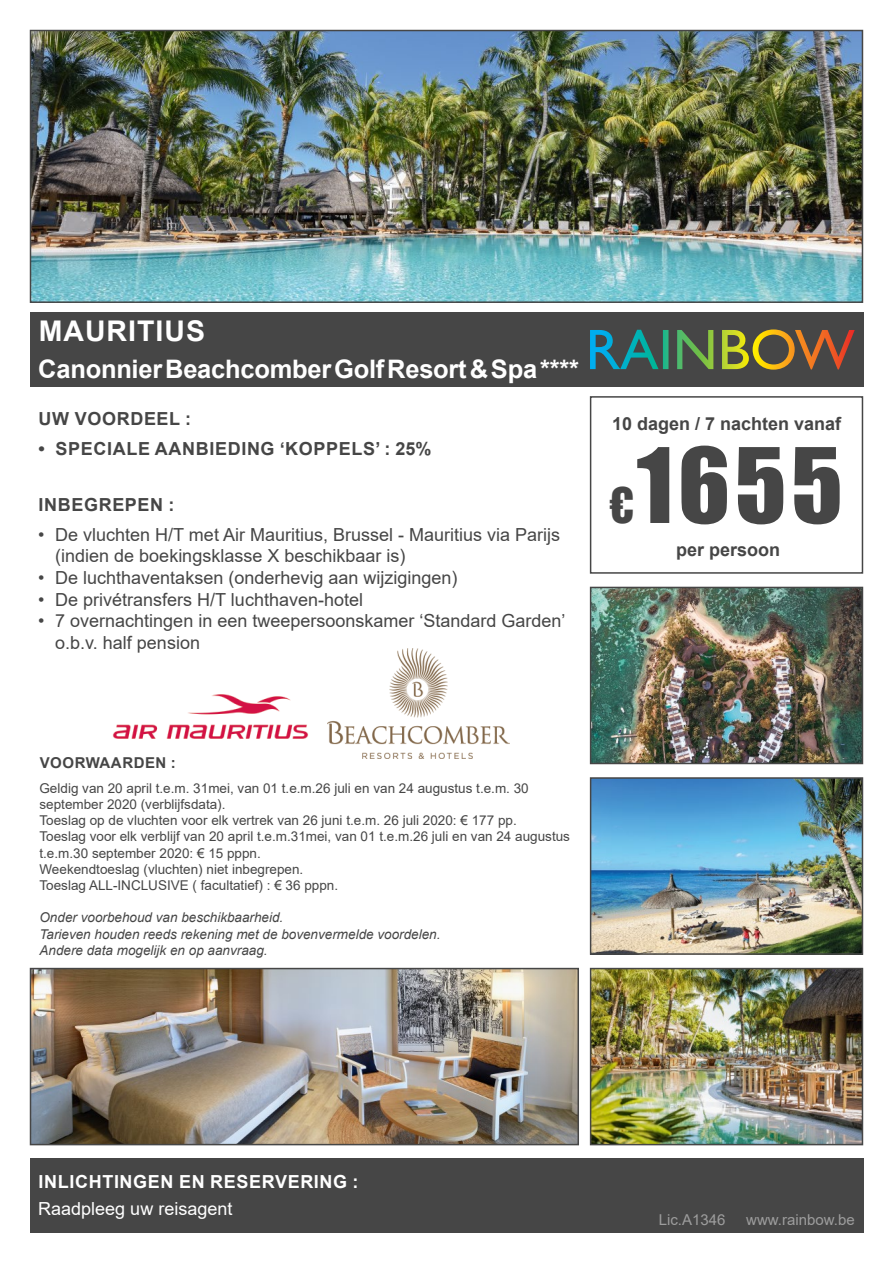
<style>
.page{position:relative;width:893px;height:1263px;background:#fff}
.page>*{position:absolute;margin:0;border:0;box-sizing:border-box;transform-origin:0 0}
.t1{font:96px "Impact";color:#464646}
.t2{font:700 28.5px "Arial";color:#fff}
.t3{font:700 25.5px "Arial";letter-spacing:-.01em;color:#fff}
.t4{font:18px/21.6px "Arial";color:#464646}
.t5{font:700 18px "Arial";letter-spacing:.035em;color:#464646}
.t6{font:700 18px "Arial";color:#464646}
.t7{font:700 18px "Arial";letter-spacing:.035em;color:#fff}
.t8{font:18px "Arial";color:#fff}
.t9{font:15px "Arial";color:#9d9d9d}
.t10{font:700 15px "Arial";letter-spacing:.035em;color:#464646}
.t11{font:13.5px/16.2px "Arial";color:#464646}
.t12{font:italic 13.5px/16.2px "Arial";color:#464646}
.s1{font-size:45px}
</style>
<div class="page">
<img style="left:33px;top:33px;width:827px;height:267px">
<div style="left:30px;top:30px;width:833px;height:273px;border:2px solid #464646"></div>
<img style="left:33px;top:971px;width:543px;height:171px">
<div style="left:30px;top:968px;width:549px;height:177px;border:2px solid #464646"></div>
<img style="left:593px;top:971px;width:267px;height:171px">
<div style="left:590px;top:968px;width:273px;height:177px;border:2px solid #464646"></div>
<img style="left:593px;top:780px;width:267px;height:172px">
<div style="left:590px;top:777px;width:273px;height:178px;border:2px solid #464646"></div>
<img style="left:593px;top:590px;width:267px;height:171px">
<div style="left:590px;top:587px;width:273px;height:177px;border:2px solid #464646"></div>
<div style="left:590px;top:396px;width:273px;height:178px;border:2px solid #464646"></div>
<img style="left:328px;top:648px;width:181px;height:110px">
<img style="left:112px;top:694px;width:197px;height:45px">
<div style="left:30px;top:312px;width:833px;height:75px;background:#464646"></div>
<svg style="left:590px;top:329px;width:265px;height:41px"></svg>
<div style="left:30px;top:1158px;width:833px;height:75px;background:#464646"></div>
<h2 class="t2" style="left:39px;top:311px;width:44px">Mauritius</h2>
<h3 class="t3" style="left:38px;top:351px;width:542px">Canonnier Beachcomber Golf Resort &amp; Spa ****</h3>
<h3 class="t5" style="left:39px;top:406px;width:118px">Uw voordeel</h3>
<h3 class="t5" style="left:185px;top:406px;width:7px">:</h3>
<h3 class="t5" style="left:39px;top:436px;width:394px">• SPECIALE AANBIEDING ‘KOPPELS’ : 25%</h3>
<h3 class="t5" style="left:39px;top:492px;width:138px">INBEGREPEN :</h3>
<h3 class="t4" style="left:55px;top:523px;width:506px;text-indent:-17px">• De vluchten H/T met Air Mauritius, Brussel - Mauritius via Parijs (indien de boekingsklasse X beschikbaar is)</h3>
<h3 class="t4" style="left:38px;top:567px;width:421px">• De luchthaventaksen (onderhevig aan wijzigingen)</h3>
<h3 class="t4" style="left:38px;top:588px;width:326px">• De privétransfers H/T luchthaven-hotel</h3>
<h3 class="t4" style="left:55px;top:610px;width:512px;text-indent:-17px">• 7 overnachtingen in een tweepersoonskamer ‘Standard Garden’ o.b.v. half pension</h3>
<h3 class="t6" style="left:612px;top:411px;width:231px">10 dagen / 7 nachten vanaf</h3>
<h1 class="t1" style="left:611px;top:411px;width:234px"><span class="s1">€</span>1655</h1>
<h3 class="t6" style="left:676px;top:537px;width:106px">per persoon</h3>
<p class="t10" style="left:40px;top:752px;width:138px">VOO RWAARDEN :</p>
<p class="t11" style="left:39px;top:780px;width:532px">Geldig van 20 april t.e.m. 31mei, van 01 t.e.m.26 juli en van 24 augustus t.e.m. 30 september 2020 (verblijfsdata).<br>Toeslag op de vluchten voor elk vertrek van 26 juni t.e.m. 26 juli 2020: € 177 pp.<br>Toeslag voor elk verblijf van 20 april t.e.m.31mei, van 01 t.e.m.26 juli en van 24 augustus t.e.m.30 september 2020: € 15 pppn.<br>Weekendtoeslag (vluchten) niet inbegrepen.<br>Toeslag ALL-INCLUSIVE ( facultatief) : € 36 pppn.</p>
<p class="t12" style="left:39px;top:910px;width:402px">Onder voorbehoud van beschikbaarheid.<br>Tarieven houden reeds rekening met de bovenvermelde voordelen.<br>Andere data mogelijk en op aanvraag.</p>
<h3 class="t7" style="left:39px;top:1169px;width:321px">INLICHTINGEN EN RESERVERING :</h3>
<h3 class="t8" style="left:38px;top:1196px;width:196px">Raadpleeg uw reisagent</h3>
<p class="t9" style="left:659px;top:1209px;width:68px">Lic.A1346</p>
<p class="t9" style="left:746px;top:1209px;width:110px">www.rainbow.be</p>
</div>
